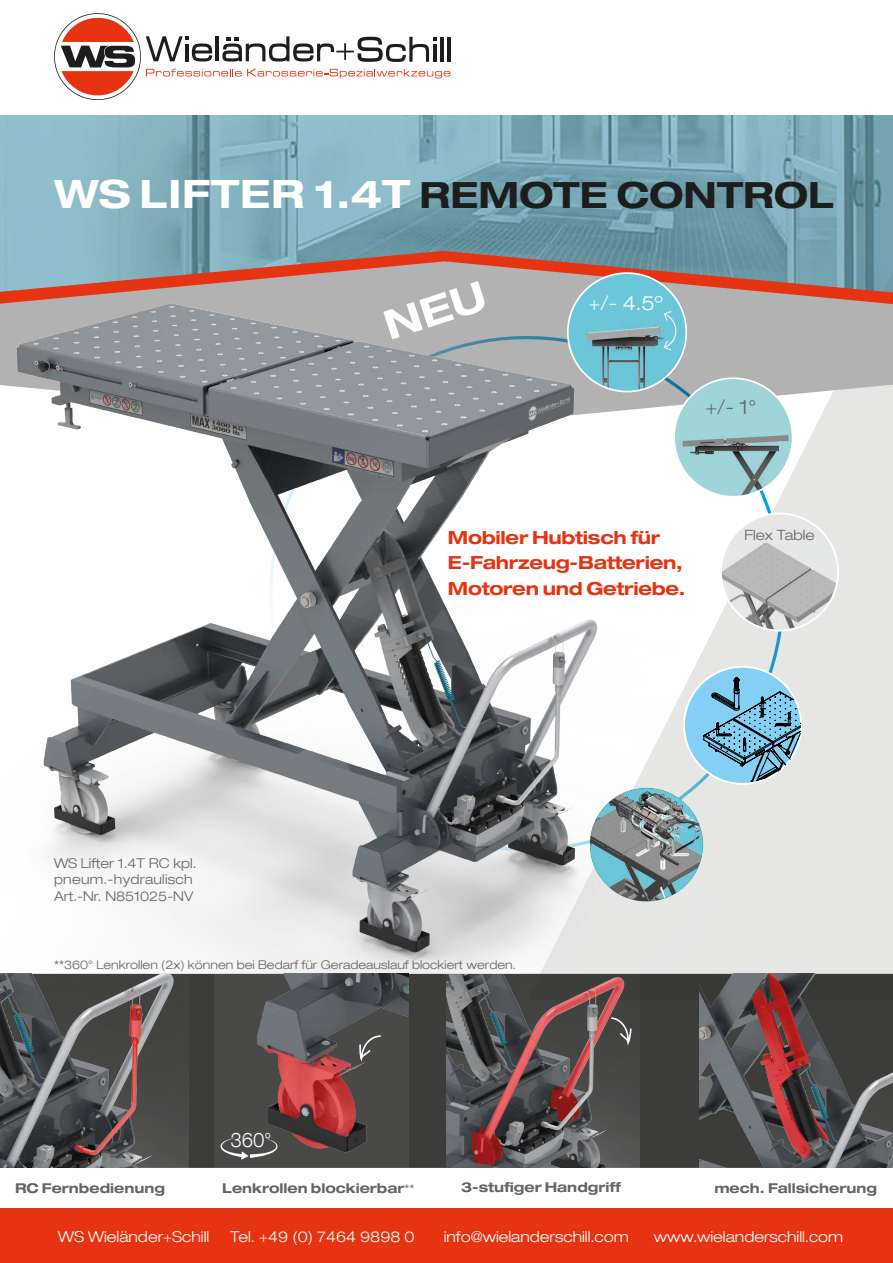
<style>
.page{position:relative;width:893px;height:1263px;background:#fff}
.page>*{position:absolute;margin:0;border:0;box-sizing:border-box;transform-origin:0 0}
.t1{font:700 expanded 36px "Ford CE";letter-spacing:.005em;color:#1d1d1b}
.t2{font:300 expanded 20.1px "Ford CE";color:#fff;scale:.85 1}
.t3{font:300 expanded 19.8px "Ford CE";color:#fff}
.t4{font:300 expanded 19.8px "Ford CE";color:#646463}
.t5{font:700 expanded 18px/25.5px "Ford";letter-spacing:-.015em;color:#e63412}
.t6{font:300 expanded 15px "Ford CE";color:#fff}
.t7{font:300 expanded 14.1px "Ford CE";color:#646463}
.t8{font:700 expanded 13.5px "Ford";color:#646463}
.t9{font:300 expanded 13.5px "Ford CE";color:#646463}
.t10{font:300 expanded 13.5px "Ford CE";letter-spacing:.02em;color:#646463}
.t11{font:300 expanded 12px "Ford CE";color:#646463}
.s1{font-size:39px;color:#fff}
.s2{font-family:"Ford CE";font-weight:300;font-size:12px}
</style>
<div class="page">
<div style="left:0;top:974px;width:699px;height:194px;background:#3c3c3b"></div>
<div style="left:527px;top:427px;width:366px;height:573px;background:#e6e6e5"></div>
<img style="left:0;top:116px;width:893px;height:135px">
<svg style="left:710px;top:261px;width:183px;height:166px"></svg>
<div style="left:0;top:1209px;width:893px;height:54px;background:#e63412"></div>
<svg style="left:710px;top:302px;width:108px;height:583px"></svg>
<svg style="left:54px;top:13px;width:396px;height:87px"></svg>
<hr style="left:433px;top:44px;width:3px;height:18px;background:#1d1d1b">
<hr style="left:440px;top:37px;width:3px;height:25px;background:#1d1d1b">
<hr style="left:448px;top:37px;width:3px;height:25px;background:#1d1d1b">
<img style="left:0;top:973px;width:188px;height:194px">
<img style="left:446px;top:974px;width:194px;height:194px">
<img style="left:699px;top:974px;width:194px;height:194px">
<img style="left:0;top:194px;width:710px;height:779px">
<img style="left:568px;top:273px;width:118px;height:119px;border-radius:59px">
<div style="left:567px;top:272px;width:120px;height:120px;border:2px solid #fff;border-radius:50%"></div>
<svg style="left:663px;top:310px;width:17px;height:41px"></svg>
<img style="left:674px;top:378px;width:119px;height:119px;border-radius:59px">
<div style="left:673px;top:377px;width:120px;height:120px;border:2px solid #fff;border-radius:50%"></div>
<img style="left:721px;top:513px;width:117px;height:117px;border-radius:59px">
<div style="left:720px;top:512px;width:119px;height:119px;border:2px solid #fff;border-radius:50%"></div>
<div style="left:684px;top:667px;width:117px;height:117px;background:#84d0f5;border-radius:50%"></div>
<svg style="left:704px;top:677px;width:97px;height:105px"></svg>
<img style="left:573px;top:772px;width:147px;height:146px">
<svg style="left:609px;top:1016px;width:24px;height:33px"></svg>
<img style="left:214px;top:973px;width:194px;height:194px">
<svg style="left:220px;top:1138px;width:59px;height:22px"></svg>
<svg style="left:358px;top:1035px;width:24px;height:30px"></svg>
<div style="left:383px;top:281px;width:104px;height:58px;background:#b2b2b2"></div>
<p class="t1" style="left:54px;top:173px;width:782px"><span class="s1">WS LIFTER 1.4T</span> REMOTE CONTROL</p>
<p class="t3" style="left:588px;top:291px;width:76px">+/- 4.5º</p>
<p class="t4" style="left:705px;top:395px;width:52px">+/- 1°</p>
<p class="t5" style="left:448px;top:524px;width:239px">Mobiler Hubtisch für<br>E-Fahrzeug-Batterien,<br>Motoren und Getriebe.</p>
<p class="t7" style="left:744px;top:527px;width:72px">Flex Table</p>
<p class="t9" style="left:54px;top:855px;width:144px">WS Lifter 1.4T RC kpl.</p>
<p class="t10" style="left:54px;top:871px;width:140px">pneum.-hydraulisch</p>
<p class="t9" style="left:54px;top:888px;width:141px">Art.-Nr. N851025-NV</p>
<p class="t11" style="left:54px;top:957px;width:463px">**360° Lenkrollen (2x) können bei Bedarf für Geradeauslauf blockiert werden.</p>
<p class="t2" style="left:230px;top:1127px;width:50px">360°</p>
<p class="t8" style="left:15px;top:1179px;width:151px">RC Fernbedienung</p>
<p class="t8" style="left:222px;top:1180px;width:194px">Lenkrollen blockierbar<span class="s2">**</span></p>
<p class="t8" style="left:461px;top:1179px;width:161px">3-stufiger Handgriff</p>
<p class="t8" style="left:714px;top:1179px;width:164px">mech. Fallsicherung</p>
<p class="t6" style="left:58px;top:1227px;width:152px">WS Wieländer+Schill</p>
<p class="t6" style="left:230px;top:1227px;width:186px">Tel. +49 (0) 7464 9898 0</p>
<p class="t6" style="left:444px;top:1227px;width:187px">info@wielanderschill.com</p>
<p class="t6" style="left:654px;top:1227px;width:191px">www.wielanderschill.com</p>
</div>
